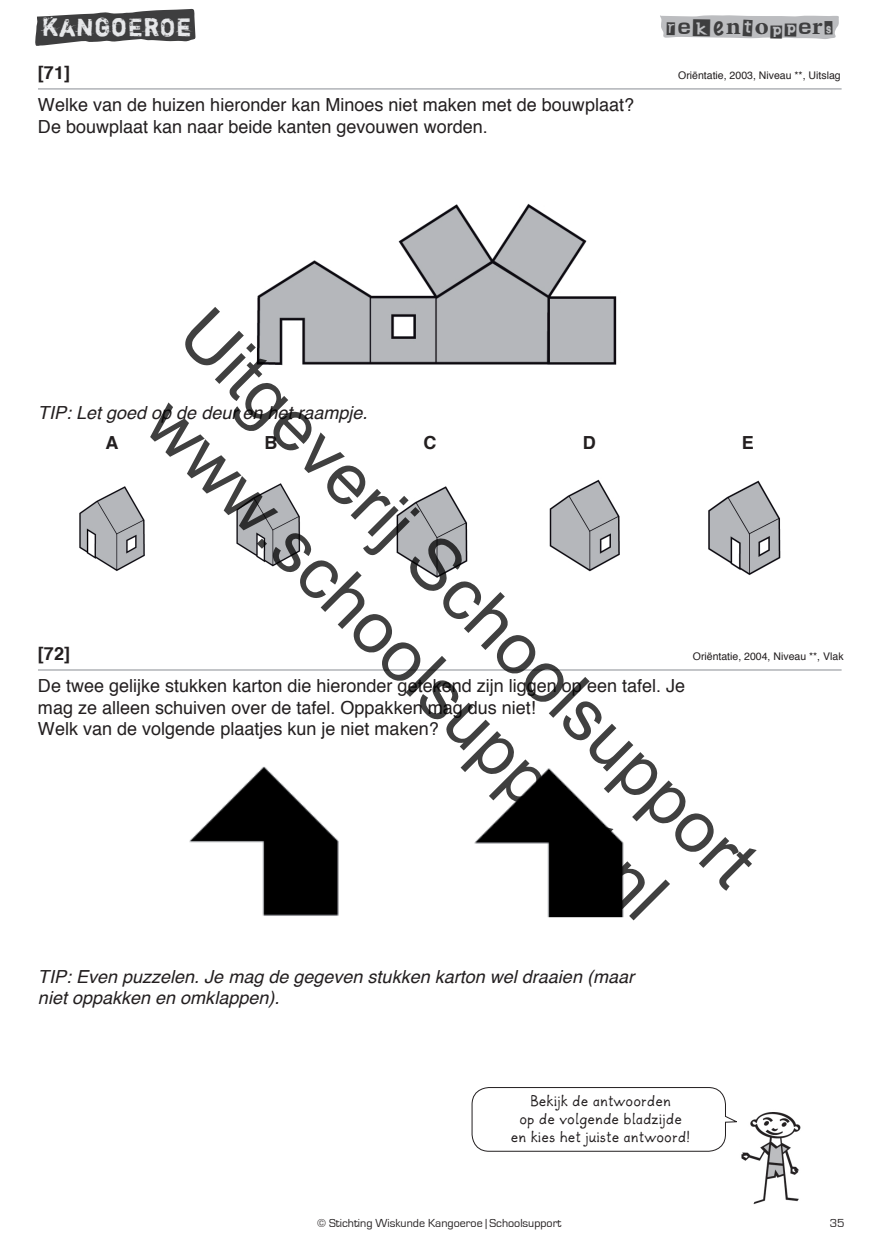
<style>
.page{position:relative;width:881px;height:1251px;background:#fff}
.page>*{position:absolute;margin:0;border:0;box-sizing:border-box;transform-origin:0 0}
.t1{font:72px/86.4px "Arial";color:rgb(0 0 0/.75);text-align:center}
.t2{font:25.2px "Shortcut";letter-spacing:.05em;color:#e6e7e9}
.t3{font:700 24.45px "Minion Pro";color:#3e3e3f;scale:1.09 1}
.t4{font:18px/21.6px "Helvetica";color:#231f20}
.t5{font:italic 18px/21.6px "Helvetica";color:#231f20}
.t6{font:700 18px "Helvetica";color:#231f20}
.t7{font:15px/18px "Wilhey Drei";color:#231f20;text-align:center}
.t8{font:12px "Eurostile";color:#231f20}
.t9{font:10.5px "Helvetica";color:#231f20}
.s1{font-family:"Earwig Factory";font-weight:400;font-size:35.7px}
.s2{font-family:"Eurostile"}
.s3{font-family:"Earwig Factory";font-weight:400;font-size:29.55px}
.s4{font-family:"Marker Felt";font-weight:100}
.s5{font-family:"Earwig Factory";font-weight:400;font-size:31.65px}
.s6{font-family:"Earwig Factory";font-weight:400}
.s7{font-family:"Earwig Factory";font-weight:400;font-size:30.6px}
</style>
<div class="page">
<hr style="left:38px;top:88px;width:803px;height:2px;background:#b0b3b7">
<img style="left:256px;top:203px;width:361px;height:163px">
<img style="left:79px;top:486px;width:66px;height:85px">
<img style="left:236px;top:483px;width:65px;height:84px">
<img style="left:396px;top:486px;width:72px;height:92px">
<img style="left:549px;top:479px;width:71px;height:93px">
<img style="left:708px;top:480px;width:73px;height:95px">
<hr style="left:38px;top:669px;width:803px;height:2px;background:#b0b3b7">
<img style="left:189px;top:766px;width:435px;height:152px">
<img style="left:741px;top:1112px;width:60px;height:92px">
<svg style="left:471px;top:1087px;width:266px;height:65px"></svg>
<svg style="left:35px;top:8px;width:161px;height:38px"></svg>
<svg style="left:660px;top:15px;width:179px;height:24px;background:#c3c4c6"></svg>
<h2 class="t2" style="left:42px;top:12px;width:150px">KANGOEROE</h2>
<h3 class="t3" style="left:666px;top:8px;width:156px"><span class="s1">r</span><span class="s2">e</span><span class="s3">k</span><span class="s4">e</span>n<span class="s5">t</span>o<span class="s6">pp</span><span class="s2">e</span>r<span class="s7">s</span></h3>
<p class="t6" style="left:38px;top:58px;width:34px">[71]</p>
<p class="t9" style="left:678px;top:67px;width:164px">Oriëntatie, 2003, Niveau **, Uitslag</p>
<p class="t4" style="left:38px;top:95px;width:597px">Welke van de huizen hieronder kan Minoes niet maken met de bouwplaat?<br>De bouwplaat kan naar beide kanten gevouwen worden.</p>
<h1 class="t1" style="left:223px;top:291px;width:782px;rotate:45deg">Uitgeverij Schoolsupport www.schoolsupport.nl</h1>
<p class="t5" style="left:38px;top:402px;width:331px">TIP: Let goed op de deur en het raampje.</p>
<p class="t6" style="left:105px;top:428px;width:15px">A</p>
<p class="t6" style="left:264px;top:428px;width:15px">B</p>
<p class="t6" style="left:423px;top:428px;width:15px">C</p>
<p class="t6" style="left:582px;top:428px;width:15px">D</p>
<p class="t6" style="left:742px;top:428px;width:14px">E</p>
<p class="t6" style="left:38px;top:639px;width:34px">[72]</p>
<p class="t9" style="left:693px;top:648px;width:152px">Oriëntatie, 2004, Niveau **, Vlak</p>
<p class="t4" style="left:38px;top:675px;width:649px">De twee gelijke stukken karton die hieronder getekend zijn liggen op een tafel. Je mag ze alleen schuiven over de tafel. Oppakken mag dus niet!<br>Welk van de volgende plaatjes kun je niet maken?</p>
<p class="t5" style="left:38px;top:966px;width:597px">TIP: Even puzzelen. Je mag de gegeven stukken karton wel draaien (maar niet oppakken en omklappen).</p>
<p class="t7" style="left:511px;top:1090px;width:181px">Bekijk de antwoorden<br>op de volgende bladzijde en kies het juiste antwoord!</p>
<p class="t8" style="left:317px;top:1217px;width:246px">© Stichting Wiskunde Kangoeroe | Schoolsupport</p>
<p class="t8" style="left:830px;top:1217px;width:16px">35</p>
</div>
